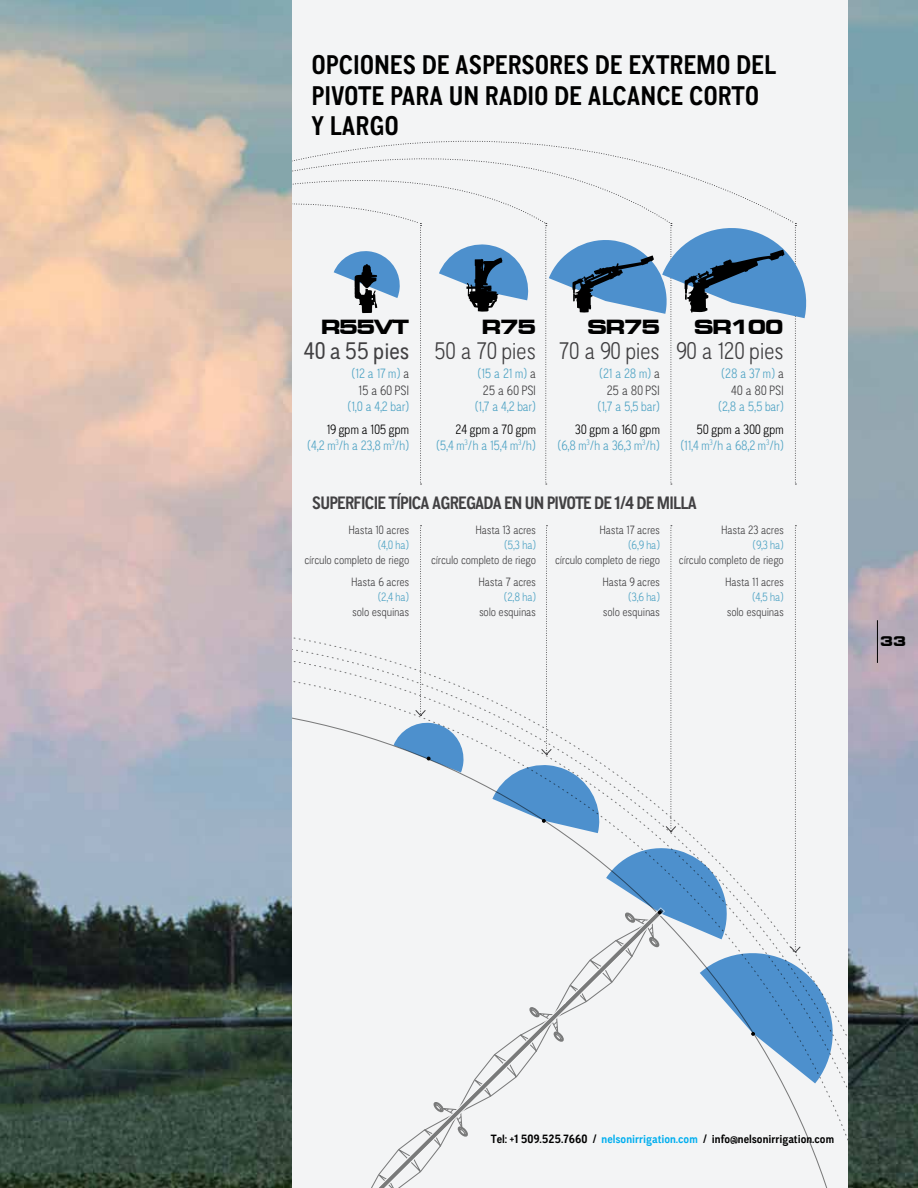
<style>
.page{position:relative;width:918px;height:1188px;background:#fff}
.page>*{position:absolute;margin:0;border:0;box-sizing:border-box;transform-origin:0 0}
.t1{font:700 27px/30.3px "CA Normal";color:#000}
.t2{font:300 24px "CA Normal";letter-spacing:-.02em;color:#414042}
.t3{font:24px "CA Normal";letter-spacing:-.02em;color:#414042}
.t4{font:700 expanded 19.5px "Square 721 BT";letter-spacing:-.09em;color:#000}
.t5{font:700 18px "CA Normal";letter-spacing:-.04em;color:#414042}
.t6{font:300 13.5px/16.2px "CA Normal";letter-spacing:-.02em;color:#4fa3c4;text-align:right}
.t7{font:300 13.5px/16.2px "CA Normal";letter-spacing:-.02em;color:#414042;text-align:center}
.t8{font:700 expanded 13.35px "Square 721 BT";color:#000}
.t9{font:300 12px/21.8px "CA Normal";letter-spacing:-.02em;color:#414042;text-align:right}
.t10{font:700 12px "CA Normal";color:#000}
.t11{font:300 12px "CA Normal";letter-spacing:-.02em;color:#4fa3c4}
.s1{color:#4fa3c4}
.s2{color:#000}
.s3{color:#00aeef}
</style>
<div class="page">
<img style="left:0;top:0;width:918px;height:1188px">
<div style="left:292px;top:0;width:555px;height:1188px;background:#f3f4f5"></div>
<svg style="left:362px;top:525px;width:477px;height:663px"></svg>
<svg style="left:362px;top:907px;width:304px;height:281px"></svg>
<svg style="left:292px;top:140px;width:515px;height:345px"></svg>
<hr style="left:877px;top:620px;width:1px;height:43px;background:#000">
<h1 class="t1" style="left:312px;top:49px;width:466px">OPCIONES DE ASPERSORES DE EXTREMO DEL<br>PIVOTE PARA UN RADIO DE ALCANCE CORTO<br>Y LARGO</h1>
<h3 class="t4" style="left:321px;top:315px;width:90px">R55VT</h3>
<h2 class="t3" style="left:304px;top:335px;width:107px">40 a 55 pies</h2>
<p class="t7" style="left:352px;top:365px;width:59px"><span class="s1">(12 a 17 m)</span> a<br>15 a 60 PSI</p>
<p class="t6" style="left:347px;top:398px;width:63px">(1,0 a 4,2 bar)</p>
<p class="t6" style="left:307px;top:421px;width:104px"><span class="s2">19 gpm a 105 gpm </span>(4,2 m<sup>3</sup>/h a 23,8 m<sup>3</sup>/h)</p>
<h3 class="t4" style="left:481px;top:315px;width:56px">R75</h3>
<h2 class="t2" style="left:434px;top:336px;width:104px">50 a 70 pies</h2>
<p class="t7" style="left:478px;top:365px;width:60px"><span class="s1">(15 a 21 m)</span> a<br>25 a 60 PSI</p>
<p class="t6" style="left:475px;top:398px;width:63px">(1,7 a 4,2 bar)</p>
<p class="t6" style="left:436px;top:421px;width:102px"><span class="s2">24 gpm a 70 gpm </span>(5,4 m<sup>3</sup>/h a 15,4 m<sup>3</sup>/h)</p>
<h3 class="t4" style="left:587px;top:315px;width:74px">SR75</h3>
<h2 class="t2" style="left:559px;top:336px;width:102px">70 a 90 pies</h2>
<p class="t7" style="left:599px;top:365px;width:62px"><span class="s1">(21 a 28 m)</span> a<br>25 a 80 PSI</p>
<p class="t6" style="left:598px;top:398px;width:64px">(1,7 a 5,5 bar)</p>
<p class="t6" style="left:557px;top:421px;width:104px"><span class="s2">30 gpm a 160 gpm </span>(6,8 m<sup>3</sup>/h a 36,3 m<sup>3</sup>/h)</p>
<h3 class="t4" style="left:694px;top:315px;width:92px">SR100</h3>
<h2 class="t2" style="left:676px;top:336px;width:109px">90 a 120 pies</h2>
<p class="t7" style="left:721px;top:365px;width:64px;text-align:right"><span class="s1">(28 a 37 m)</span> a<br>40 a 80 PSI</p>
<p class="t6" style="left:718px;top:398px;width:67px">(2,8 a 5,5 bar)</p>
<p class="t6" style="left:680px;top:421px;width:105px"><span class="s2">50 gpm a 300 gpm </span>(11,4 m<sup>3</sup>/h a 68,2 m<sup>3</sup>/h)</p>
<h3 class="t5" style="left:312px;top:491px;width:386px">SUPERFICIE TÍPICA AGREGADA EN UN PIVOTE DE 1/4 DE MILLA</h3>
<p class="t9" style="left:348px;top:519px;width:62px">Hasta 10 acres</p>
<p class="t11" style="left:378px;top:538px;width:33px">(4,0 ha)</p>
<p class="t9" style="left:304px;top:549px;width:106px">círculo completo de riego<br>Hasta 6 acres</p>
<p class="t11" style="left:378px;top:589px;width:33px">(2,4 ha)</p>
<p class="t9" style="left:352px;top:601px;width:59px">solo esquinas</p>
<p class="t9" style="left:475px;top:519px;width:62px">Hasta 13 acres</p>
<p class="t11" style="left:504px;top:538px;width:33px">(5,3 ha)</p>
<p class="t9" style="left:431px;top:549px;width:107px">círculo completo de riego<br>Hasta 7 acres</p>
<p class="t11" style="left:504px;top:589px;width:34px">(2,8 ha)</p>
<p class="t9" style="left:479px;top:601px;width:59px">solo esquinas</p>
<p class="t9" style="left:600px;top:519px;width:62px">Hasta 17 acres</p>
<p class="t11" style="left:628px;top:538px;width:33px">(6,9 ha)</p>
<p class="t9" style="left:555px;top:549px;width:106px">círculo completo de riego<br>Hasta 9 acres</p>
<p class="t11" style="left:628px;top:589px;width:33px">(3,6 ha)</p>
<p class="t9" style="left:603px;top:601px;width:59px">solo esquinas</p>
<p class="t9" style="left:721px;top:519px;width:64px">Hasta 23 acres</p>
<p class="t11" style="left:753px;top:538px;width:33px">(9,3 ha)</p>
<p class="t9" style="left:679px;top:549px;width:106px">círculo completo de riego<br>Hasta 11 acres</p>
<p class="t11" style="left:752px;top:589px;width:33px">(4,5 ha)</p>
<p class="t9" style="left:727px;top:601px;width:59px">solo esquinas</p>
<p class="t8" style="left:880px;top:634px;width:28px">33</p>
<p class="t10" style="left:491px;top:1131px;width:345px">Tel: +1 509.525.7660 / <span class="s3">nelsonirrigation.com</span> / info@nelsonirrigation.com</p>
</div>
